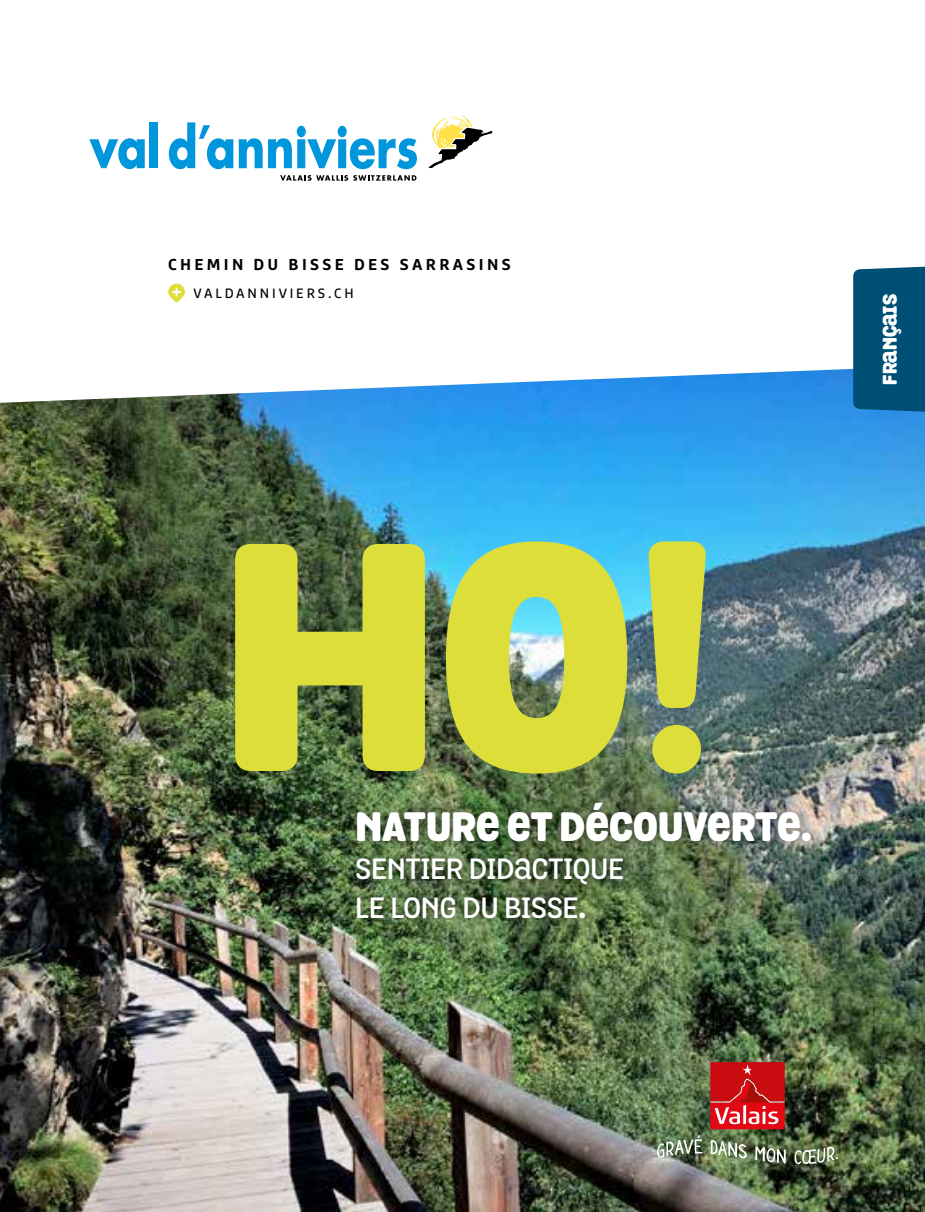
<style>
.page{position:relative;width:925px;height:1212px;background:#fff}
.page>*{position:absolute;margin:0;border:0;box-sizing:border-box;transform-origin:0 0}
.t1{font:900 313.65px "Grota Rounded";color:#ddde3a}
.t2{font:900 39.6px "Grota Rounded";letter-spacing:.005em;color:#fff}
.t3{font:700 28.35px/38.2px "Grota Rounded";letter-spacing:.005em;color:#fff}
.t4{font:900 19.12px "Grota Rounded";color:#fff}
.t5{font:700 15.75px "Marselis OT";letter-spacing:.21em;color:#000}
.t6{font:13.5px "Marselis OT";letter-spacing:.21em;color:#000}
</style>
<div class="page">
<img style="left:0;top:403px;width:925px;height:809px">
<svg style="left:0;top:122px;width:853px;height:281px"></svg>
<svg style="left:657px;top:1135px;width:45px;height:23px"></svg>
<svg style="left:711px;top:1140px;width:36px;height:18px"></svg>
<svg style="left:755px;top:1146px;width:31px;height:17px"></svg>
<svg style="left:794px;top:1146px;width:44px;height:18px"></svg>
<svg style="left:710px;top:1062px;width:75px;height:67px"></svg>
<div style="left:345px;top:792px;width:477px;height:137px;background:#000;opacity:.4"></div>
<svg style="left:853px;top:266px;width:72px;height:149px"></svg>
<svg style="left:168px;top:284px;width:17px;height:19px"></svg>
<svg style="left:172px;top:288px;width:9px;height:8px"></svg>
<svg style="left:239px;top:126px;width:178px;height:43px"></svg>
<svg style="left:89px;top:138px;width:56px;height:31px"></svg>
<div style="left:149px;top:122px;width:8px;height:46px;background:#0096dc"></div>
<svg style="left:169px;top:122px;width:64px;height:47px"></svg>
<svg style="left:280px;top:175px;width:136px;height:6px"></svg>
<svg style="left:428px;top:115px;width:65px;height:54px"></svg>
<p class="t5" style="left:168px;top:255px;width:344px">CHEMIN DU BISSE DES SARRASINS</p>
<p class="t6" style="left:194px;top:285px;width:162px">VALDANNIVIERS.CH</p>
<h1 class="t1" style="left:221px;top:408px;width:499px">HO!</h1>
<h2 class="t2" style="left:356px;top:795px;width:457px">NATURE ET DÉCOUVERTE.</h2>
<p class="t3" style="left:356px;top:850px;width:270px">SENTIER DIDaCTIQUE<br>LE LONG DU BISSE.</p>
<p class="t4" style="left:874px;top:384px;width:92px;rotate:-90deg">FRANÇAIS</p>
</div>
